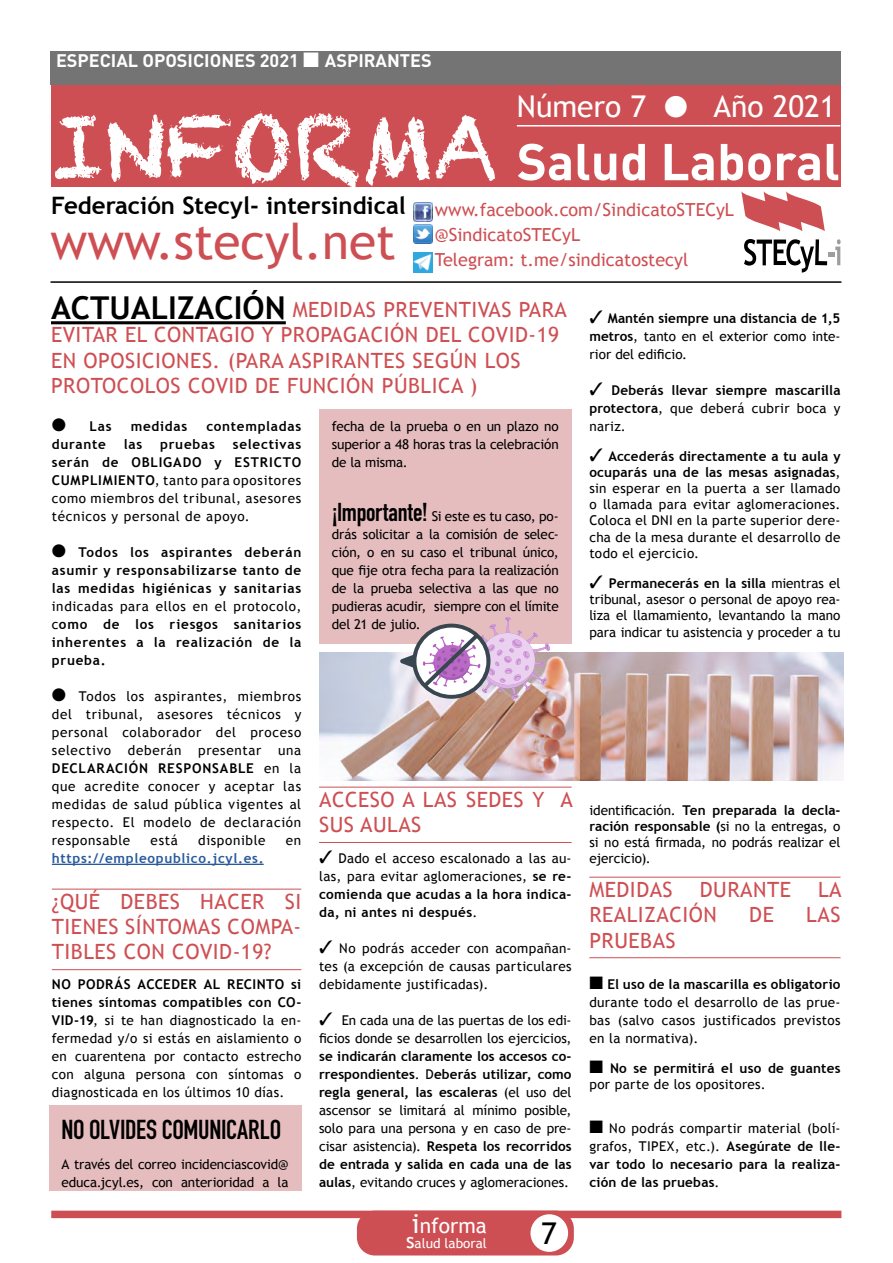
<style>
.page{position:relative;width:893px;height:1263px;background:#fff}
.page>*{position:absolute;margin:0;border:0;box-sizing:border-box;transform-origin:0 0}
.t1{font:700 51px "DIN Pro";color:#fff}
.t2{font:49.5px "Trebuchet MS";color:#ce4f53}
.t3{font:30px "Trebuchet MS";color:#fff}
.t4{font:30px "Trebuchet MS";color:#000}
.t5{font:700 27px "DIN Condensed";letter-spacing:-.015em;color:#000}
.t6{font:700 24px "Trebuchet MS";color:#000}
.t7{font:21px/25.2px "Trebuchet MS";letter-spacing:.025em;color:#ce4f53}
.t8{font:21px "Trebuchet MS";color:#fff}
.t9{font:18px/25px "Trebuchet MS";color:#ce4f53}
.t10{font:700 18px "DIN Pro";color:#fff}
.t11{font:13.5px/18px "Trebuchet MS";letter-spacing:.01em;color:#000;text-align:justify}
.t12{font:700 13.5px/18px "Trebuchet MS";letter-spacing:.025em;color:#000;text-align:justify}
.t13{font:13.5px/18px "Trebuchet MS";letter-spacing:-.01em;color:#000}
.t14{font:700 13.5px "Trebuchet MS";letter-spacing:.05em;color:#275b9b}
.t15{font:700 13.5px "Trebuchet MS";letter-spacing:.055em;color:#000}
.t16{font:13.5px "Trebuchet MS";color:#fff}
.t17{font:13.5px "Trebuchet MS";letter-spacing:.045em;color:#000}
.t18{font:700 13.5px "Trebuchet MS";letter-spacing:.06em;color:#000}
.s1{font-family:"Chalkduster";font-weight:400;font-size:87px}
.s2{font-weight:700;font-size:31.5px;color:#000}
.s3{font-weight:700}
.s4{font-weight:400}
.s5{font-family:"DIN Condensed";font-weight:700;font-size:25.5px}
.s6{font-size:27px}
.s7{font-size:21px}
</style>
<div class="page">
<div style="left:51px;top:51px;width:789px;height:136px;background:#ce4f53"></div>
<div style="left:51px;top:51px;width:790px;height:33px;background:#757474"></div>
<hr style="left:51px;top:281px;width:790px;height:2px;background:#000">
<svg style="left:741px;top:191px;width:84px;height:40px"></svg>
<svg style="left:744px;top:239px;width:97px;height:33px"></svg>
<hr style="left:517px;top:125px;width:323px;height:1px;background:#fff">
<img style="left:414px;top:203px;width:19px;height:19px">
<img style="left:414px;top:224px;width:19px;height:19px">
<img style="left:414px;top:253px;width:19px;height:19px">
<hr style="left:51px;top:321px;width:235px;height:3px;background:#000">
<hr style="left:52px;top:864px;width:212px;height:1px;background:#275b9b">
<hr style="left:52px;top:889px;width:249px;height:1px;background:#ce4f53">
<hr style="left:52px;top:969px;width:249px;height:1px;background:#ce4f53">
<hr style="left:319px;top:787px;width:253px;height:1px;background:#ce4f53">
<hr style="left:319px;top:842px;width:253px;height:1px;background:#ce4f53">
<hr style="left:589px;top:877px;width:251px;height:1px;background:#ce4f53">
<hr style="left:589px;top:957px;width:251px;height:1px;background:#ce4f53">
<div style="left:51px;top:1210px;width:790px;height:8px;background:#ce4f53"></div>
<div style="left:357px;top:1210px;width:217px;height:45px;background:#ce4f53;border-radius:18px"></div>
<div style="left:530px;top:1214px;width:38px;height:38px;background:#fff;border-radius:50%"></div>
<img style="left:319px;top:652px;width:525px;height:128px">
<div style="left:49px;top:1106px;width:252px;height:85px;background:#e6bdbf"></div>
<div style="left:319px;top:409px;width:252px;height:234px;background:#e6bdbf"></div>
<svg style="left:400px;top:617px;width:150px;height:82px"></svg>
<h3 class="t10" style="left:56px;top:49px;width:377px">ESPECIAL OPOSICIONES 2021 ■ ASPIRANTES</h3>
<h3 class="t3" style="left:517px;top:88px;width:320px">Número 7 ● Año 2021</h3>
<h1 class="t1" style="left:51px;top:127px;width:790px"><span class="s1">INFORMA</span> Salud Laboral</h1>
<h3 class="t6" style="left:51px;top:191px;width:356px">Federación Stecyl- intersindical</h3>
<h2 class="t2" style="left:51px;top:212px;width:347px">www.stecyl.net</h2>
<h3 class="t9" style="left:435px;top:197px;width:301px">www.facebook.com/SindicatoSTECyL @SindicatoSTECyL<br>Telegram: t.me/sindicatostecyl</h3>
<h3 class="t7" style="left:51px;top:297px;width:517px"><span class="s2">ACTUALIZACIÓN</span> MEDIDAS PREVENTIVAS PARA EVITAR EL CONTAGIO Y PROPAGACIÓN DEL COVID-19<br>EN OPOSICIONES. (PARA ASPIRANTES SEGÚN LOS PROTOCOLOS COVID DE FUNCIÓN PÚBLICA )</h3>
<p class="t12" style="left:52px;top:417px;width:61px">● Las</p>
<p class="t15" style="left:131px;top:417px;width:58px">medidas</p>
<p class="t15" style="left:206px;top:417px;width:96px">contempladas</p>
<p class="t15" style="left:52px;top:435px;width:56px">durante</p>
<p class="t12" style="left:124px;top:435px;width:20px">las</p>
<p class="t18" style="left:160px;top:435px;width:56px">pruebas</p>
<p class="t11" style="left:589px;top:309px;width:253px">✓ <span class="s3">Mantén siempre una distancia de 1,5 metros</span>, tanto en el exterior como inte&shy;rior del edificio.</p>
<p class="t12" style="left:589px;top:381px;width:253px">✓ Deberás llevar siempre mascarilla protectora<span class="s4">, que deberá cubrir boca y nariz.</span></p>
<p class="t11" style="left:589px;top:448px;width:253px;line-height:16.2px">✓ <span class="s3">Accederás directamente a tu aula y ocuparás una de las mesas asignadas</span>, sin esperar en la puerta a ser llamado o llamada para evitar aglomeraciones.<br>Coloca el DNI en la parte superior dere&shy;cha de la mesa durante el desarrollo de todo el ejercicio.</p>
<p class="t11" style="left:589px;top:575px;width:253px;line-height:16.2px">✓ <span class="s3">Permanecerás en la silla</span> mientras el tribunal, asesor o personal de apoyo rea&shy;liza el llamamiento, levantando la mano para indicar tu asistencia y proceder a tu</p>
<p class="t11" style="left:332px;top:417px;width:228px">fecha de la prueba o en un plazo no superior a 48 horas tras la celebración de la misma.</p>
<p class="t11" style="left:332px;top:507px;width:228px"><span class="s5">¡Importante!</span> Si este es tu caso, po&shy;drás solicitar a la comisión de selec&shy;ción, o en su caso el tribunal único, que fije otra fecha para la realización de la prueba selectiva a las que no pudieras acudir, siempre con el límite del 21 de julio.</p>
<p class="t11" style="left:52px;top:435px;width:251px;text-indent:181px"><span class="s3">selectivas serán de OBLIGADO y ESTRICTO CUMPLIMIENTO</span>, tanto para opositores como miembros del tribunal, asesores técnicos y personal de apoyo.</p>
<p class="t12" style="left:52px;top:543px;width:251px">● Todos los aspirantes deberán asumir y responsabilizarse tanto de las medidas higiénicas y sanitarias</p>
<p class="t12" style="left:52px;top:597px;width:251px"><span class="s4">indicadas para ellos en el protocolo, c</span>omo de los riesgos sanitarios inherentes a la realización de la prueba.</p>
<p class="t11" style="left:52px;top:687px;width:251px">● Todos los aspirantes, miembros del tribunal, asesores técnicos y personal colaborador del proceso selectivo deberán presentar una <span class="s3">DECLARACIÓN RESPONSABLE</span> en la que acredite conocer y aceptar las medidas de salud pública vigentes al respecto. El modelo de declaración responsable</p>
<h3 class="t7" style="left:319px;top:787px;width:255px">ACCESO A LAS SEDES Y A<br>SUS AULAS</h3>
<p class="t11" style="left:319px;top:849px;width:254px">✓ Dado el acceso escalonado a las au&shy;las, para evitar aglomeraciones, <span class="s3">se re&shy;comienda que acudas a la hora indica&shy;da, ni antes ni después</span>.</p>
<p class="t11" style="left:319px;top:939px;width:254px">✓ No podrás acceder con acompañan&shy;tes (a excepción de causas particulares debidamente justificadas).</p>
<p class="t11" style="left:319px;top:1011px;width:254px">✓ En cada una de las puertas de los edi&shy;ficios donde se desarrollen los ejercicios,</p>
<p class="t12" style="left:319px;top:1047px;width:254px">se indicarán claramente los accesos co&shy;rrespondientes<span class="s4">. D</span>eberás utilizar, como regla general, las escaleras <span class="s4">(el uso del ascensor se limitará al mínimo posible, solo para una persona y en caso de pre&shy;cisar asistencia).</span> Respeta los recorridos de entrada y salida en cada una de las aulas<span class="s4">, evitando cruces y aglomeraciones.</span></p>
<p class="t11" style="left:589px;top:802px;width:253px;line-height:16.2px">identificación. <span class="s3">Ten preparada la decla&shy;ración responsable (</span>si no la entregas, o si no está firmada, no podrás realizar el ejercicio).</p>
<h3 class="t7" style="left:589px;top:877px;width:85px">MEDIDAS</h3>
<h3 class="t7" style="left:700px;top:877px;width:93px">DURANTE</h3>
<h3 class="t7" style="left:818px;top:877px;width:25px">LA</h3>
<h3 class="t7" style="left:589px;top:902px;width:129px">REALIZACIÓN</h3>
<h3 class="t7" style="left:749px;top:902px;width:26px">DE</h3>
<h3 class="t7" style="left:806px;top:902px;width:36px">LAS</h3>
<h3 class="t7" style="left:589px;top:928px;width:88px">PRUEBAS</h3>
<p class="t11" style="left:589px;top:975px;width:253px">■ <span class="s3">El uso de la mascarilla es obligatorio </span>durante todo el desarrollo de las prue&shy;bas (salvo casos justificados previstos en la normativa).</p>
<p class="t12" style="left:589px;top:1060px;width:253px;line-height:16.2px">■ No se permitirá el uso de guantes <span class="s4">por parte de los opositores.</span></p>
<p class="t12" style="left:589px;top:1119px;width:253px">■ <span class="s4">No podrás compartir material (bolí&shy;grafos, TIPEX, etc.).</span> Asegúrate de lle&shy;var todo lo necesario para la realiza&shy;ción de las pruebas<span class="s4">.</span></p>
<p class="t11" style="left:151px;top:831px;width:29px">está</p>
<p class="t17" style="left:198px;top:832px;width:69px">disponible</p>
<p class="t11" style="left:286px;top:831px;width:17px">en</p>
<p class="t14" style="left:52px;top:849px;width:213px">https://empleopublico.jcyl.es.</p>
<h3 class="t7" style="left:52px;top:889px;width:251px;text-align:justify">¿QUÉ DEBES HACER SI TIENES SÍNTOMAS COMPA-TIBLES CON COVID-19?</h3>
<p class="t11" style="left:52px;top:975px;width:251px"><span class="s3">NO PODRÁS ACCEDER AL RECINTO si tienes síntomas compatibles con CO-VID-19</span>, si te han diagnosticado la en&shy;fermedad y/o si estás en aislamiento o en cuarentena por contacto estrecho con alguna persona con síntomas o diagnosticada en los últimos 10 días.</p>
<h3 class="t5" style="left:62px;top:1111px;width:221px">NO OLVIDES COMUNICARLO</h3>
<p class="t13" style="left:62px;top:1155px;width:229px">A través del correo incidenciascovid@ educa.jcyl.es, con anterioridad a la</p>
<h3 class="t8" style="left:412px;top:1213px;width:76px"><span class="s6">i</span>nforma</h3>
<p class="t16" style="left:406px;top:1236px;width:82px"><span class="s7">s</span>alud laboral</p>
<h3 class="t4" style="left:541px;top:1215px;width:17px">7</h3>
</div>
